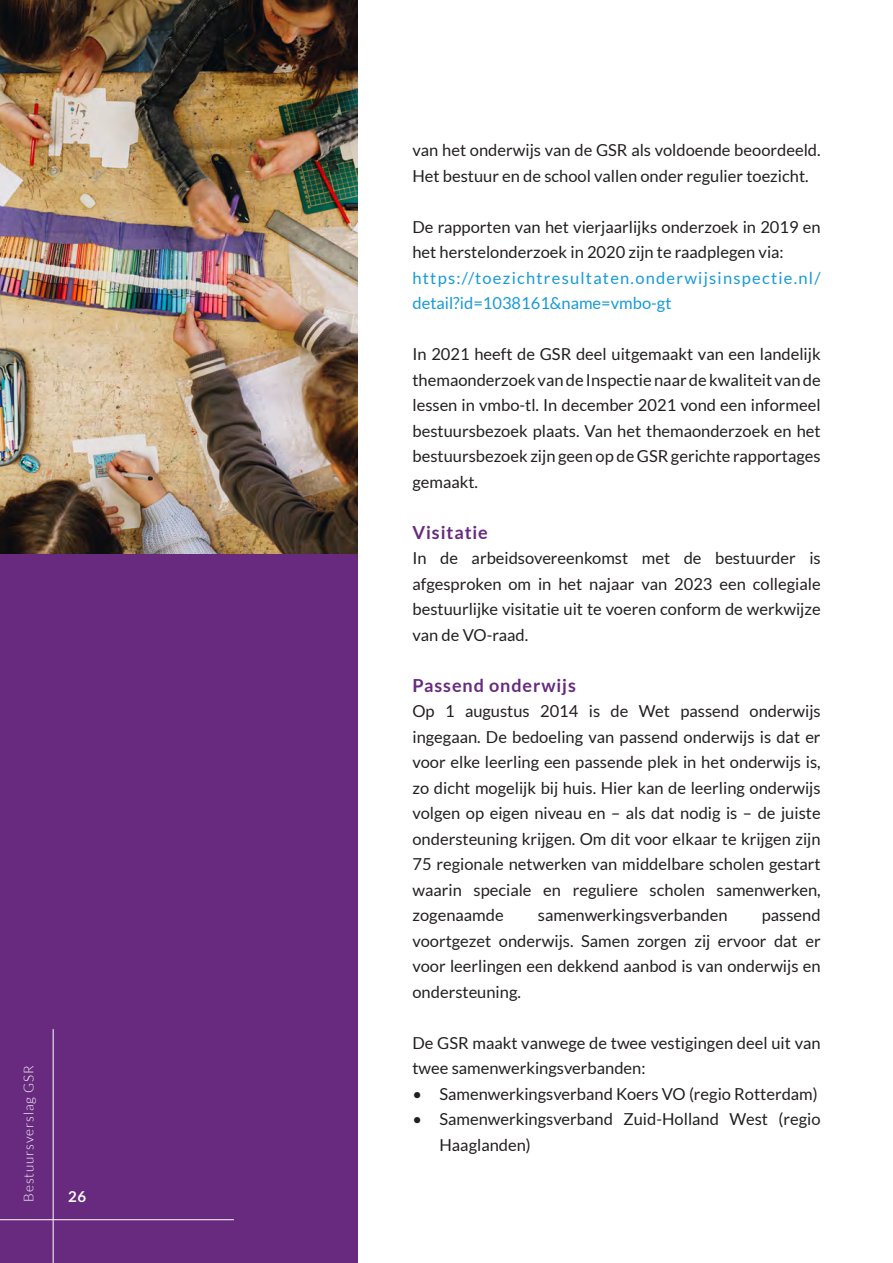
<style>
.page{position:relative;width:893px;height:1263px;background:#fff}
.page>*{position:absolute;margin:0;border:0;box-sizing:border-box;transform-origin:0 0}
.Tussenkop{font:700 18px "Lato";letter-spacing:.05em;color:#682a7e}
.Platte_tekst{font:16.5px/25.5px "Lato";color:#231f20}
.Platte_tekst-2{font:16.5px/25.5px "Lato";letter-spacing:.075em;color:#179ad7}
.t1{font:700 15px "Lato";color:#fff}
.t2{font:300 13.5px "Lato";letter-spacing:.06em;color:#fff}
</style>
<div class="page">
<img style="left:0;top:0;width:357px;height:555px">
<div style="left:0;top:555px;width:357px;height:708px;background:#682a7e"></div>
<hr style="left:53px;top:1029px;width:1px;height:234px;background:#fff">
<hr style="left:0;top:1219px;width:234px;height:1px;background:#fff">
<p class="t2" style="left:22px;top:1201px;width:137px;rotate:-90deg">Bestuursverslag GSR</p>
<p class="t1" style="left:68px;top:1187px;width:19px">26</p>
<p class="Platte_tekst" style="left:412px;top:137px;width:410px">van het onderwijs van de GSR als voldoende beoordeeld.<br>Het bestuur en de school vallen onder regulier toezicht.</p>
<p class="Platte_tekst" style="left:412px;top:214px;width:410px">De rapporten van het vierjaarlijks onderzoek in 2019 en het herstelonderzoek in 2020 zijn te raadplegen via:</p>
<p class="Platte_tekst-2" style="left:412px;top:265px;width:410px">https://toezichtresultaten.onderwijsinspectie.nl/ detail?id=1038161&amp;name=vmbo-gt</p>
<p class="Platte_tekst" style="left:412px;top:341px;width:410px;text-align:justify">In 2021 heeft de GSR deel uitgemaakt van een landelijk themaonderzoek vande Inspectienaarde kwaliteit vande lessen in vmbo-tl. In december 2021 vond een informeel bestuursbezoek plaats. Van het themaonderzoek en het bestuursbezoek zijn geen op de GSR gerichte rapportages gemaakt.</p>
<p class="Tussenkop" style="left:412px;top:522px;width:77px">Visitatie</p>
<p class="Platte_tekst" style="left:412px;top:545px;width:410px;text-align:justify">In de arbeidsovereenkomst met de bestuurder is afgesproken om in het najaar van 2023 een collegiale bestuurlijke visitatie uit te voeren conform de werkwijze van de VO-raad.</p>
<p class="Tussenkop" style="left:412px;top:675px;width:165px">Passend onderwijs</p>
<p class="Platte_tekst" style="left:412px;top:698px;width:410px;text-align:justify">Op 1 augustus 2014 is de Wet passend onderwijs ingegaan. De bedoeling van passend onderwijs is dat er voor elke leerling een passende plek in het onderwijs is, zo dicht mogelijk bij huis. Hier kan de leerling onderwijs volgen op eigen niveau en – als dat nodig is – de juiste ondersteuning krijgen. Om dit voor elkaar te krijgen zijn 75 regionale netwerken van middelbare scholen gestart waarin speciale en reguliere scholen samenwerken, zogenaamde</p>
<p class="Platte_tekst" style="left:412px;top:902px;width:410px;text-align:justify;text-indent:349px">passend voortgezet onderwijs. Samen zorgen zij ervoor dat er voor leerlingen een dekkend aanbod is van onderwijs en ondersteuning.</p>
<p class="Platte_tekst" style="left:412px;top:1030px;width:410px">De GSR maakt vanwege de twee vestigingen deel uit van twee samenwerkingsverbanden:</p>
<p class="Platte_tekst" style="left:412px;top:1081px;width:407px">• Samenwerkingsverband Koers VO (regio Rotterdam)</p>
<p class="Platte_tekst" style="left:439px;top:1106px;width:383px;text-indent:-27px">• Samenwerkingsverband Zuid-Holland West (regio<br>Haaglanden)</p>
<p class="Platte_tekst" style="left:538px;top:902px;width:191px">samenwerkingsverbanden</p>
</div>
